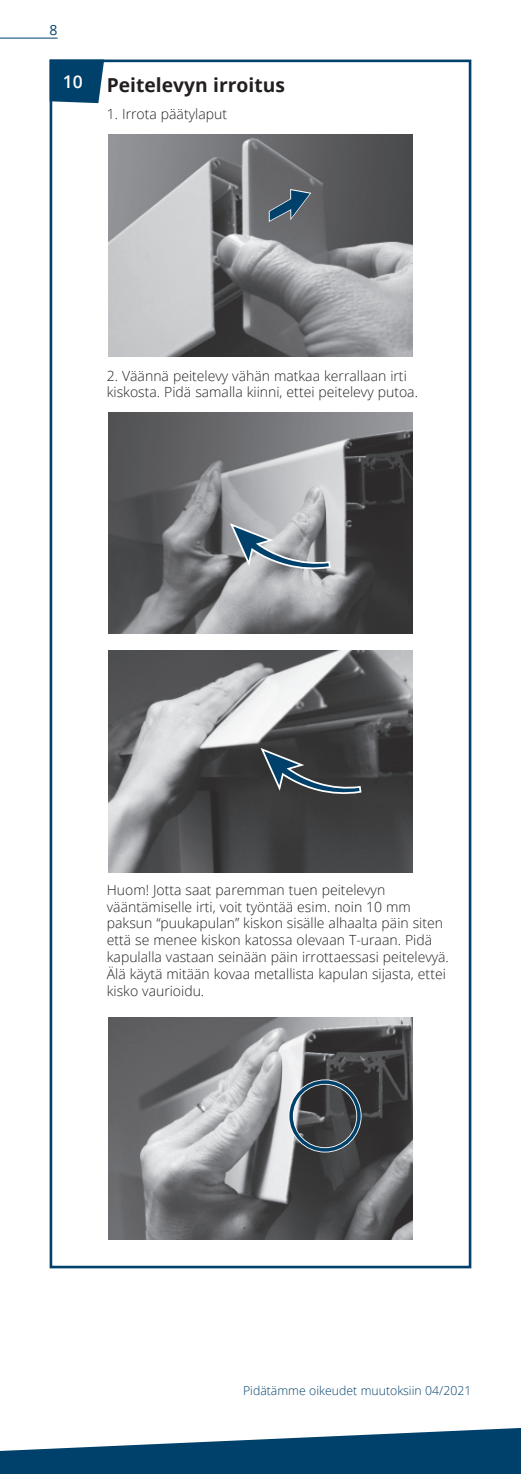
<style>
.page{position:relative;width:521px;height:1474px;background:#fff}
.page>*{position:absolute;margin:0;border:0;box-sizing:border-box;transform-origin:0 0}
.t1{font:700 19.25px "Open Sans";color:#231f20}
.t2{font:600 17.5px "Open Sans";color:#fff}
.t3{font:300 14px/16.8px "Open Sans";color:#231f20}
.t4{font:14px "Open Sans";color:#00416b}
.t5{font:300 12.25px "Open Sans";color:#00416b}
</style>
<div class="page">
<hr style="left:0;top:38px;width:58px;height:1px;background:#00416b">
<svg style="left:0;top:1428px;width:521px;height:45px"></svg>
<div style="left:50px;top:60px;width:421px;height:1208px;border:3px solid #00416b"></div>
<svg style="left:50px;top:60px;width:54px;height:43px;background:#104d74"></svg>
<img style="left:108px;top:134px;width:305px;height:222px">
<svg style="left:269px;top:189px;width:42px;height:33px"></svg>
<img style="left:108px;top:412px;width:305px;height:222px">
<svg style="left:230px;top:523px;width:101px;height:47px;background:#8f9aa3"></svg>
<img style="left:108px;top:650px;width:305px;height:222px">
<svg style="left:260px;top:748px;width:101px;height:47px;background:#424c53"></svg>
<img style="left:108px;top:1017px;width:305px;height:222px">
<div style="left:288px;top:1079px;width:73px;height:73px;border:5px solid #fff;border-radius:50%"></div>
<div style="left:289px;top:1080px;width:72px;height:71px;border:4px solid #00416b;border-radius:50%"></div>
<p class="t4" style="left:50px;top:20px;width:10px">8</p>
<p class="t2" style="left:63px;top:70px;width:21px">10</p>
<h1 class="t1" style="left:107px;top:71px;width:180px">Peitelevyn irroitus</h1>
<p class="t3" style="left:107px;top:105px;width:122px">1. Irrota päätylaput</p>
<p class="t3" style="left:107px;top:367px;width:313px">2. Väännä peitelevy vähän matkaa kerrallaan irti kiskosta. Pidä samalla kiinni, ettei peitelevy putoa.</p>
<p class="t3" style="left:107px;top:880px;width:344px">Huom! Jotta saat paremman tuen peitelevyn vääntämiselle irti, voit työntää esim. noin 10 mm paksun “puukapulan” kiskon sisälle alhaalta päin siten että se menee kiskon katossa olevaan T-uraan. Pidä kapulalla vastaan seinään päin irrottaessasi peitelevyä.<br>Älä käytä mitään kovaa metallista kapulan sijasta, ettei kisko vaurioidu.</p>
<p class="t5" style="left:243px;top:1381px;width:230px">Pidätämme oikeudet muutoksiin 04/2021</p>
</div>
